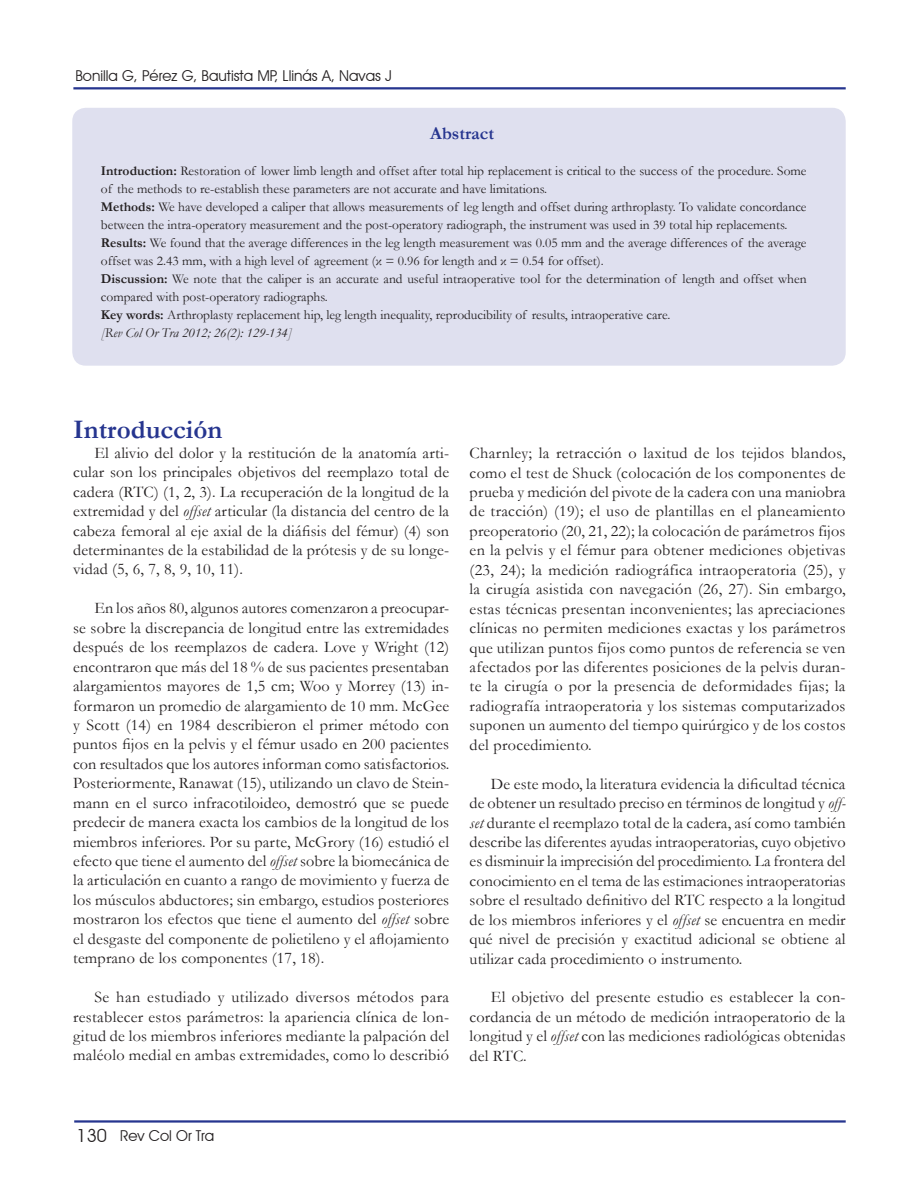
<style>
.page{position:relative;width:918px;height:1188px;background:#fff}
.page>*{position:absolute;margin:0;border:0;box-sizing:border-box;transform-origin:0 0}
.SUBTÍTULO{font:700 27px "Garamond";color:#26358f}
.TITULO_ABSTRACT{font:700 18px "Garamond";color:#26358f}
.t1{font:18px "Avant Garde IT Cby BT";color:#231f20}
.TEXTO_CORRIDO{font:16.2px/19.5px "Garamond";letter-spacing:.01em;color:#231f20;text-align:justify}
.AUTOR{font:15px "Avant Garde IT Cby BT";color:#231f20}
.ABSTRACT{font:13.5px/18px "Garamond";color:#231f20}
.ABSTRACT-2{font:italic 13.5px "Garamond";color:#231f20}
.s1{font-weight:700}
.s2{font-style:italic}
</style>
<div class="page">
<hr style="left:74px;top:1120px;width:772px;height:3px;background:#26358f">
<hr style="left:73px;top:87px;width:773px;height:2px;background:#26358f">
<div style="left:72px;top:108px;width:774px;height:258px;background:#dfe0ef;border-radius:14px"></div>
<p class="AUTOR" style="left:75px;top:66px;width:318px">Bonilla G, Pérez G, Bautista MP, Llinás A, Navas J</p>
<p class="TITULO_ABSTRACT" style="left:430px;top:121px;width:65px">Abstract</p>
<p class="ABSTRACT" style="left:101px;top:161px;width:707px"><span class="s1">Introduction:</span> Restoration of lower limb length and offset after total hip replacement is critical to the success of the procedure. Some of the methods to re-establish these parameters are not accurate and have limitations.</p>
<p class="ABSTRACT" style="left:101px;top:197px;width:707px"><span class="s1">Methods:</span> We have developed a caliper that allows measurements of leg length and offset during arthroplasty. To validate concordance between the intra-operatory measurement and the post-operatory radiograph, the instrument was used in 39 total hip replacements.</p>
<p class="ABSTRACT" style="left:101px;top:233px;width:707px"><span class="s1">Results:</span> We found that the average differences in the leg length measurement was 0.05 mm and the average differences of the average offset was 2.43 mm, with a high level of agreement (κ = 0.96 for length and κ = 0.54 for offset).</p>
<p class="ABSTRACT" style="left:101px;top:269px;width:707px"><span class="s1">Discussion:</span> We note that the caliper is an accurate and useful intraoperative tool for the determination of length and offset when compared with post-operatory radiographs.</p>
<p class="ABSTRACT" style="left:101px;top:305px;width:571px"><span class="s1">Key words:</span> Arthroplasty replacement hip, leg length inequality, reproducibility of results, intraoperative care.</p>
<p class="ABSTRACT-2" style="left:101px;top:324px;width:193px">[Rev Col Or Tra 2012; 26(2): 129-134]</p>
<p class="SUBTÍTULO" style="left:73px;top:411px;width:151px">Introducción</p>
<p class="TEXTO_CORRIDO" style="left:73px;top:443px;width:378px;text-indent:21px">El alivio del dolor y la restitución de la anatomía arti&shy;cular son los principales objetivos del reemplazo total de cadera (RTC) (1, 2, 3). La recuperación de la longitud de la extremidad y del <span class="s2">offset</span> articular (la distancia del centro de la cabeza femoral al eje axial de la diáfisis del fémur) (4) son determinantes de la estabilidad de la prótesis y de su longe&shy;vidad (5, 6, 7, 8, 9, 10, 11).</p>
<p class="TEXTO_CORRIDO" style="left:73px;top:598px;width:378px;text-indent:21px">En los años 80, algunos autores comenzaron a preocupar&shy;se sobre la discrepancia de longitud entre las extremidades después de los reemplazos de cadera. Love y Wright (12) encontraron que más del 18 % de sus pacientes presentaban alargamientos mayores de 1,5 cm; Woo y Morrey (13) in&shy;formaron un promedio de alargamiento de 10 mm. McGee y Scott (14) en 1984 describieron el primer método con puntos fijos en la pelvis y el fémur usado en 200 pacientes con resultados que los autores informan como satisfactorios.<br>Posteriormente, Ranawat (15), utilizando un clavo de Stein&shy;mann en el surco infracotiloideo, demostró que se puede predecir de manera exacta los cambios de la longitud de los miembros inferiores. Por su parte, McGrory (16) estudió el efecto que tiene el aumento del <span class="s2">offset</span> sobre la biomecánica de la articulación en cuanto a rango de movimiento y fuerza de los músculos abductores; sin embargo, estudios posteriores mostraron los efectos que tiene el aumento del <span class="s2">offset</span> sobre el desgaste del componente de polietileno y el aflojamiento temprano de los componentes (17, 18).</p>
<p class="TEXTO_CORRIDO" style="left:73px;top:987px;width:378px;text-indent:21px">Se han estudiado y utilizado diversos métodos para restablecer estos parámetros: la apariencia clínica de lon&shy;gitud de los miembros inferiores mediante la palpación del maléolo medial en ambas extremidades, como lo describió</p>
<p class="TEXTO_CORRIDO" style="left:470px;top:443px;width:378px">Charnley; la retracción o laxitud de los tejidos blandos, como el test de Shuck (colocación de los componentes de prueba y medición del pivote de la cadera con una maniobra de tracción) (19); el uso de plantillas en el planeamiento preoperatorio (20, 21, 22); la colocación de parámetros fijos en la pelvis y el fémur para obtener mediciones objetivas (23, 24); la medición radiográfica intraoperatoria (25), y la cirugía asistida con navegación (26, 27). Sin embargo, estas técnicas presentan inconvenientes; las apreciaciones clínicas no permiten mediciones exactas y los parámetros que utilizan puntos fijos como puntos de referencia se ven afectados por las diferentes posiciones de la pelvis duran&shy;te la cirugía o por la presencia de deformidades fijas; la radiografía intraoperatoria y los sistemas computarizados suponen un aumento del tiempo quirúrgico y de los costos del procedimiento.</p>
<p class="TEXTO_CORRIDO" style="left:470px;top:773px;width:378px;text-indent:21px">De este modo, la literatura evidencia la dificultad técnica de obtener un resultado preciso en términos de longitud y <span class="s2">off&shy;set</span> durante el reemplazo total de la cadera, así como también describe las diferentes ayudas intraoperatorias, cuyo objetivo es disminuir la imprecisión del procedimiento. La frontera del conocimiento en el tema de las estimaciones intraoperatorias sobre el resultado definitivo del RTC respecto a la longitud de los miembros inferiores y el <span class="s2">offset</span> se encuentra en medir qué nivel de precisión y exactitud adicional se obtiene al utilizar cada procedimiento o instrumento.</p>
<p class="TEXTO_CORRIDO" style="left:470px;top:987px;width:378px;text-indent:21px">El objetivo del presente estudio es establecer la con&shy;cordancia de un método de medición intraoperatorio de la longitud y el <span class="s2">offset</span> con las mediciones radiológicas obtenidas del RTC.</p>
<p class="t1" style="left:77px;top:1124px;width:32px">130</p>
<p class="AUTOR" style="left:120px;top:1127px;width:96px">Rev Col Or Tra</p>
</div>
